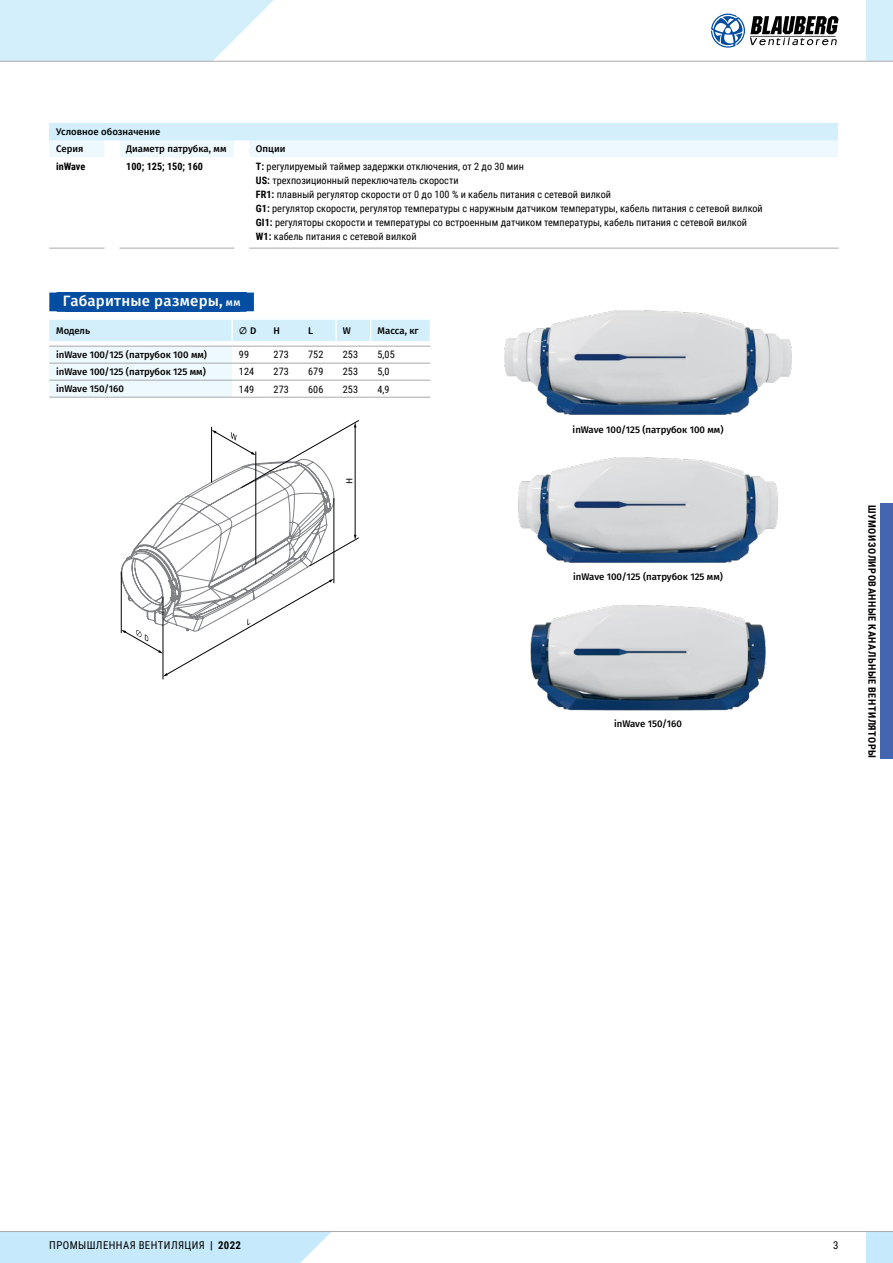
<style>
.page{position:relative;width:893px;height:1263px;background:#fff}
.page>*{position:absolute;margin:0;border:0;box-sizing:border-box;transform-origin:0 0}
.t1{font:500 15px "Fira Sans";letter-spacing:.015em;color:#fff}
.t2{font:10.8px "Roboto Condensed";letter-spacing:.035em;color:#000}
.t3{font:10.2px/14px "Roboto Condensed";color:#000}
.t4{font:700 10.2px "Roboto Condensed";letter-spacing:.055em;color:#000}
.t5{font:700 10.2px "Roboto Condensed";color:#000}
.t6{font:500 9.6px/17px "Fira Sans";color:#000}
.t7{font:9px "Fira Sans";color:#000}
.s1{font-weight:700}
.s2{font-size:10.5px}
</style>
<div class="page">
<div style="left:49px;top:293px;width:205px;height:18px;background:#034ea2"></div>
<hr style="left:301px;top:397px;width:35px;height:1px;background:#a7a9ac">
<hr style="left:232px;top:397px;width:35px;height:1px;background:#a7a9ac">
<hr style="left:267px;top:397px;width:34px;height:1px;background:#a7a9ac">
<hr style="left:336px;top:397px;width:35px;height:1px;background:#a7a9ac">
<hr style="left:371px;top:397px;width:59px;height:1px;background:#a7a9ac">
<hr style="left:49px;top:397px;width:183px;height:1px;background:#a7a9ac">
<svg style="left:49px;top:320px;width:382px;height:77px"></svg>
<hr style="left:49px;top:346px;width:183px;height:1px;background:#a7a9ac">
<hr style="left:232px;top:346px;width:35px;height:1px;background:#a7a9ac">
<hr style="left:267px;top:346px;width:34px;height:1px;background:#a7a9ac">
<hr style="left:336px;top:346px;width:35px;height:1px;background:#a7a9ac">
<hr style="left:301px;top:346px;width:35px;height:1px;background:#a7a9ac">
<hr style="left:301px;top:380px;width:35px;height:1px;background:#a7a9ac">
<hr style="left:371px;top:346px;width:59px;height:1px;background:#a7a9ac">
<hr style="left:163px;top:597px;width:1px;height:82px;background:#000">
<svg style="left:121px;top:420px;width:238px;height:256px"></svg>
<svg style="left:49px;top:123px;width:790px;height:125px"></svg>
<hr style="left:249px;top:248px;width:589px;height:1px;background:#a7a9ac">
<hr style="left:119px;top:248px;width:115px;height:1px;background:#a7a9ac">
<hr style="left:49px;top:248px;width:56px;height:1px;background:#a7a9ac">
<img style="left:504px;top:310px;width:288px;height:105px">
<img style="left:518px;top:457px;width:260px;height:106px">
<img style="left:530px;top:605px;width:236px;height:105px">
<div style="left:866px;top:1231px;width:27px;height:32px;background:#c6eafb"></div>
<div style="left:0;top:1232px;width:331px;height:31px;background:#c6eafb"></div>
<hr style="left:0;top:1231px;width:893px;height:1px;background:#a7a9ac">
<div style="left:866px;top:0;width:27px;height:61px;background:#d3effc"></div>
<svg style="left:0;top:0;width:295px;height:61px"></svg>
<hr style="left:0;top:61px;width:893px;height:1px;background:#a7a9ac">
<svg style="left:711px;top:14px;width:127px;height:34px"></svg>
<div style="left:880px;top:504px;width:13px;height:255px;background:#4665af"></div>
<p class="t6" style="left:56px;top:124px;width:106px">Условное обозначение<br>Серия</p>
<p class="t6" style="left:126px;top:141px;width:102px">Диаметр патрубка, мм</p>
<p class="t6" style="left:256px;top:141px;width:31px">Опции</p>
<p class="t4" style="left:56px;top:159px;width:31px">inWave</p>
<p class="t5" style="left:126px;top:159px;width:78px">100; 125; 150; 160</p>
<p class="t3" style="left:256px;top:159px;width:508px"><span class="s1">T:</span> регулируемый таймер задержки отключения, от 2 до 30 мин<br><span class="s1">US:</span> трехпозиционный переключатель скорости<br><span class="s1">FR1:</span> плавный регулятор скорости от 0 до 100 % и кабель питания с сетевой вилкой<br><span class="s1">G1:</span> регулятор скорости, регулятор температуры с наружным датчиком температуры, кабель питания с сетевой вилкой <span class="s1">GI1:</span> регуляторы скорости и температуры со встроенным датчиком температуры, кабель питания с сетевой вилкой <span class="s1">W1:</span> кабель питания с сетевой вилкой</p>
<h1 class="t1" style="left:63px;top:290px;width:179px">Габаритные размеры, <span class="s2">мм</span></h1>
<p class="t6" style="left:56px;top:323px;width:36px">Модель</p>
<p class="t6" style="left:239px;top:323px;width:19px">∅ D</p>
<p class="t6" style="left:274px;top:323px;width:8px">H</p>
<p class="t6" style="left:308px;top:323px;width:6px">L</p>
<p class="t6" style="left:343px;top:323px;width:10px">W</p>
<p class="t6" style="left:378px;top:323px;width:43px">Масса, кг</p>
<p class="t6" style="left:56px;top:347px;width:152px">inWave 100/125 (патрубок 100 мм)</p>
<p class="t3" style="left:239px;top:347px;width:12px">99</p>
<p class="t3" style="left:274px;top:347px;width:17px">273</p>
<p class="t3" style="left:308px;top:347px;width:17px">752</p>
<p class="t3" style="left:343px;top:347px;width:17px">253</p>
<p class="t3" style="left:378px;top:347px;width:19px">5,05</p>
<p class="t6" style="left:56px;top:364px;width:151px">inWave 100/125 (патрубок 125 мм)</p>
<p class="t3" style="left:239px;top:364px;width:17px">124</p>
<p class="t3" style="left:274px;top:364px;width:17px">273</p>
<p class="t3" style="left:308px;top:364px;width:17px">679</p>
<p class="t3" style="left:343px;top:364px;width:17px">253</p>
<p class="t3" style="left:378px;top:364px;width:14px">5,0</p>
<p class="t6" style="left:56px;top:381px;width:69px">inWave 150/160</p>
<p class="t3" style="left:239px;top:381px;width:17px">149</p>
<p class="t3" style="left:274px;top:381px;width:17px">273</p>
<p class="t3" style="left:308px;top:381px;width:17px">606</p>
<p class="t3" style="left:343px;top:381px;width:17px">253</p>
<p class="t3" style="left:378px;top:381px;width:14px">4,9</p>
<p class="t7" style="left:343px;top:484px;width:8px;rotate:-90deg">H</p>
<p class="t6" style="left:573px;top:422px;width:152px">inWave 100/125 (патрубок 100 мм)</p>
<p class="t6" style="left:573px;top:569px;width:151px">inWave 100/125 (патрубок 125 мм)</p>
<p class="t6" style="left:614px;top:716px;width:69px">inWave 150/160</p>
<p class="t4" style="left:879px;top:505px;width:255px;rotate:90deg">ШУМОИЗОЛИРОВАННЫЕ КАНАЛЬНЫЕ ВЕНТИЛЯТОРЫ</p>
<p class="t2" style="left:49px;top:1238px;width:193px">ПРОМЫШЛЕННАЯ ВЕНТИЛЯЦИЯ <span class="s1">| 2022</span></p>
<p class="t2" style="left:833px;top:1238px;width:7px">3</p>
</div>
